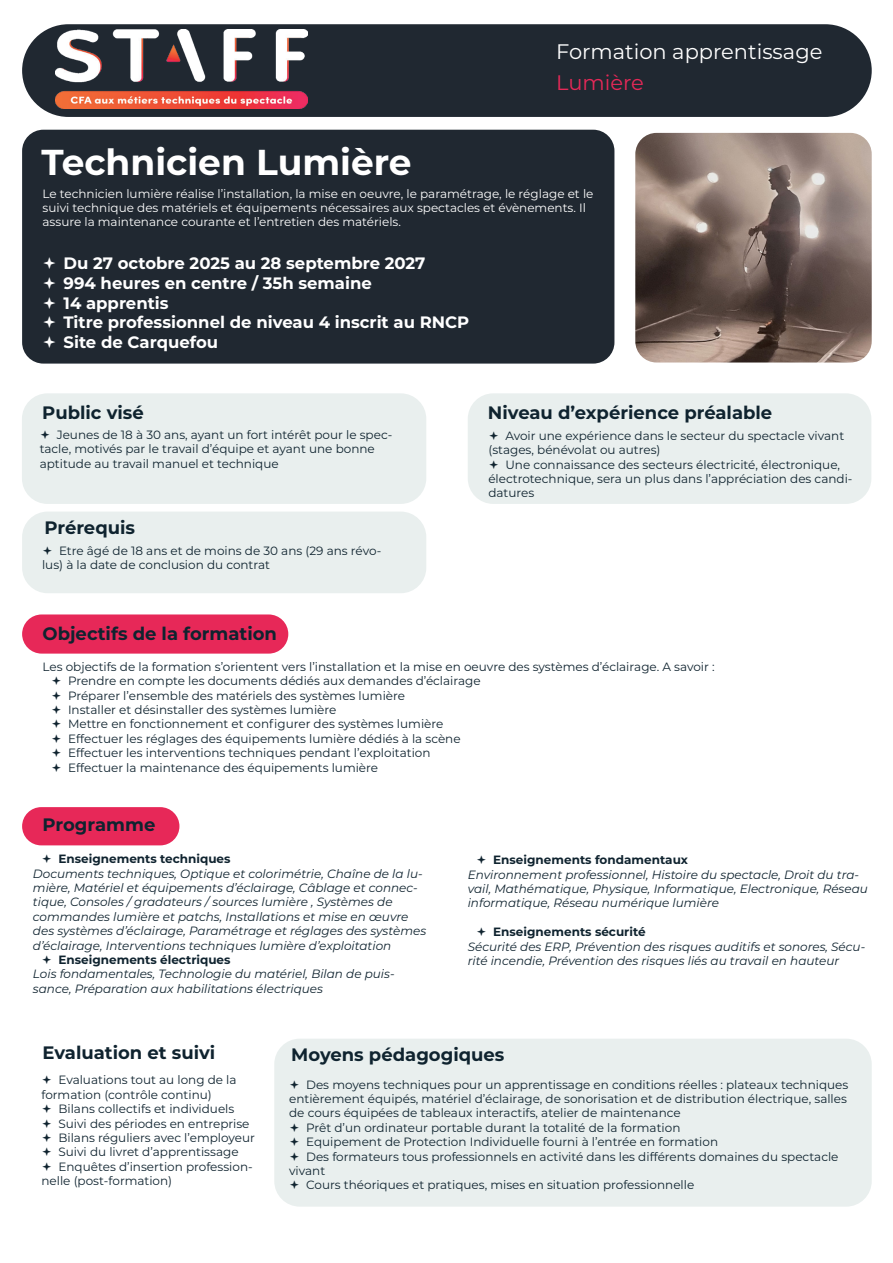
<style>
.page{position:relative;width:893px;height:1263px;background:#fff}
.page>*{position:absolute;margin:0;border:0;box-sizing:border-box;transform-origin:0 0}
.t1{font:700 36px "Montserrat";color:#fff}
.t2{font:21px "Montserrat";color:#fff}
.t3{font:21px "Montserrat";color:#e72858}
.t4{font:700 18px "Montserrat";color:#0f232f}
.t5{font:700 16.5px "Montserrat";color:#fff}
.t6{font:12px/14.4px "Montserrat";color:#0f232f}
.t7{font:italic 12px/14.4px "Montserrat";color:#0f232f}
.t8{font:12px/14.4px "Montserrat";color:#fff}
.t9{font:700 12px "Montserrat";color:#0f232f}
</style>
<div class="page">
<div style="left:22px;top:807px;width:157px;height:38px;background:#e72858;border-radius:19px"></div>
<div style="left:22px;top:614px;width:266px;height:40px;background:#e72858;border-radius:20px"></div>
<div style="left:274px;top:1039px;width:598px;height:167px;background:#e9efee;border-radius:26px"></div>
<div style="left:22px;top:24px;width:850px;height:93px;background:#202831;border-radius:46px"></div>
<div style="left:22px;top:130px;width:592px;height:234px;background:#202831;border-radius:21px"></div>
<img style="left:55px;top:30px;width:252px;height:78px">
<div style="left:22px;top:393px;width:404px;height:111px;background:#e9efee;border-radius:26px"></div>
<div style="left:468px;top:393px;width:403px;height:111px;background:#e9efee;border-radius:26px"></div>
<div style="left:22px;top:512px;width:404px;height:81px;background:#e9efee;border-radius:26px"></div>
<img style="left:635px;top:133px;width:237px;height:229px">
<p class="t2" style="left:556px;top:37px;width:268px">Formation apprentissage</p>
<p class="t3" style="left:556px;top:68px;width:89px">Lumière</p>
<p class="t1" style="left:41px;top:136px;width:372px">Technicien Lumière</p>
<p class="t8" style="left:43px;top:186px;width:552px">Le technicien lumière réalise l’installation, la mise en oeuvre, le paramétrage, le réglage et le suivi technique des matériels et équipements nécessaires aux spectacles et évènements. Il assure la maintenance courante et l’entretien des matériels.</p>
<p class="t5" style="left:64px;top:251px;width:363px">Du 27 octobre 2025 au 28 septembre 2027</p>
<p class="t5" style="left:64px;top:271px;width:310px">994 heures en centre / 35h semaine</p>
<p class="t5" style="left:64px;top:291px;width:107px">14 apprentis</p>
<p class="t5" style="left:64px;top:311px;width:407px">Titre professionnel de niveau 4 inscrit au RNCP</p>
<p class="t5" style="left:64px;top:330px;width:156px">Site de Carquefou</p>
<p class="t4" style="left:42px;top:400px;width:103px">Public visé</p>
<p class="t6" style="left:40px;top:427px;width:354px;text-indent:17px">Jeunes de 18 à 30 ans, ayant un fort intérêt pour le spec&shy;tacle, motivés par le travail d’équipe et ayant une bonne aptitude au travail manuel et technique</p>
<p class="t4" style="left:44px;top:515px;width:92px">Prérequis</p>
<p class="t6" style="left:42px;top:543px;width:341px;text-indent:17px">Etre âgé de 18 ans et de moins de 30 ans (29 ans révo&shy;lus) à la date de conclusion du contrat</p>
<p class="t4" style="left:488px;top:400px;width:286px">Niveau d’expérience préalable</p>
<p class="t6" style="left:488px;top:428px;width:357px;text-indent:17px">Avoir une expérience dans le secteur du spectacle vivant (stages, bénévolat ou autres)</p>
<p class="t6" style="left:488px;top:457px;width:366px;text-indent:17px">Une connaissance des secteurs électricité, électronique, électrotechnique, sera un plus dans l’appréciation des candi&shy;datures</p>
<p class="t4" style="left:43px;top:621px;width:236px">Objectifs de la formation</p>
<p class="t6" style="left:43px;top:659px;width:674px">Les objectifs de la formation s’orientent vers l’installation et la mise en oeuvre des systèmes d’éclairage. A savoir :</p>
<p class="t6" style="left:68px;top:673px;width:414px">Prendre en compte les documents dédiés aux demandes d’éclairage</p>
<p class="t6" style="left:68px;top:688px;width:338px">Préparer l’ensemble des matériels des systèmes lumière</p>
<p class="t6" style="left:68px;top:702px;width:270px">Installer et désinstaller des systèmes lumière</p>
<p class="t6" style="left:68px;top:716px;width:377px">Mettre en fonctionnement et configurer des systèmes lumière</p>
<p class="t6" style="left:68px;top:731px;width:394px">Effectuer les réglages des équipements lumière dédiés à la scène</p>
<p class="t6" style="left:68px;top:745px;width:364px">Effectuer les interventions techniques pendant l’exploitation</p>
<p class="t6" style="left:68px;top:760px;width:312px">Effectuer la maintenance des équipements lumière</p>
<p class="t4" style="left:43px;top:811px;width:114px">Programme</p>
<p class="t9" style="left:58px;top:850px;width:174px">Enseignements techniques</p>
<p class="t7" style="left:33px;top:866px;width:395px">Documents techniques, Optique et colorimétrie, Chaîne de la lu&shy;mière, Matériel et équipements d’éclairage, Câblage et connec&shy;tique, Consoles / gradateurs / sources lumière , Systèmes de commandes lumière et patchs, Installations et mise en œuvre des systèmes d’éclairage, Paramétrage et réglages des systèmes d’éclairage, Interventions techniques lumière d’exploitation</p>
<p class="t9" style="left:58px;top:951px;width:174px">Enseignements électriques</p>
<p class="t7" style="left:33px;top:966px;width:363px">Lois fondamentales, Technologie du matériel, Bilan de puis&shy;sance, Préparation aux habilitations électriques</p>
<p class="t9" style="left:493px;top:851px;width:196px">Enseignements fondamentaux</p>
<p class="t7" style="left:468px;top:867px;width:402px">Environnement professionnel, Histoire du spectacle, Droit du tra&shy;vail, Mathématique, Physique, Informatique, Electronique, Réseau informatique, Réseau numérique lumière</p>
<p class="t9" style="left:493px;top:923px;width:154px">Enseignements sécurité</p>
<p class="t7" style="left:468px;top:939px;width:399px">Sécurité des ERP, Prévention des risques auditifs et sonores, Sécu&shy;rité incendie, Prévention des risques liés au travail en hauteur</p>
<p class="t4" style="left:43px;top:1040px;width:174px">Evaluation et suivi</p>
<p class="t6" style="left:41px;top:1072px;width:197px;text-indent:17px">Evaluations tout au long de la formation (contrôle continu)</p>
<p class="t6" style="left:58px;top:1101px;width:177px">Bilans collectifs et individuels</p>
<p class="t6" style="left:58px;top:1115px;width:193px">Suivi des périodes en entreprise</p>
<p class="t6" style="left:58px;top:1130px;width:198px">Bilans réguliers avec l’employeur</p>
<p class="t6" style="left:58px;top:1144px;width:182px">Suivi du livret d’apprentissage</p>
<p class="t6" style="left:41px;top:1159px;width:213px;text-indent:17px">Enquêtes d’insertion profession&shy;nelle (post-formation)</p>
<p class="t4" style="left:291px;top:1042px;width:215px">Moyens pédagogiques</p>
<p class="t6" style="left:289px;top:1077px;width:561px;text-align:justify;text-indent:17px">Des moyens techniques pour un apprentissage en conditions réelles : plateaux techniques entièrement équipés, matériel d’éclairage, de sonorisation et de distribution électrique, salles de cours équipées de tableaux interactifs, atelier de maintenance</p>
<p class="t6" style="left:306px;top:1120px;width:376px">Prêt d’un ordinateur portable durant la totalité de la formation</p>
<p class="t6" style="left:306px;top:1134px;width:413px">Equipement de Protection Individuelle fourni à l’entrée en formation</p>
<p class="t6" style="left:289px;top:1149px;width:551px;text-indent:17px">Des formateurs tous professionnels en activité dans les différents domaines du spectacle vivant</p>
<p class="t6" style="left:306px;top:1177px;width:390px">Cours théoriques et pratiques, mises en situation professionnelle</p>
</div>
